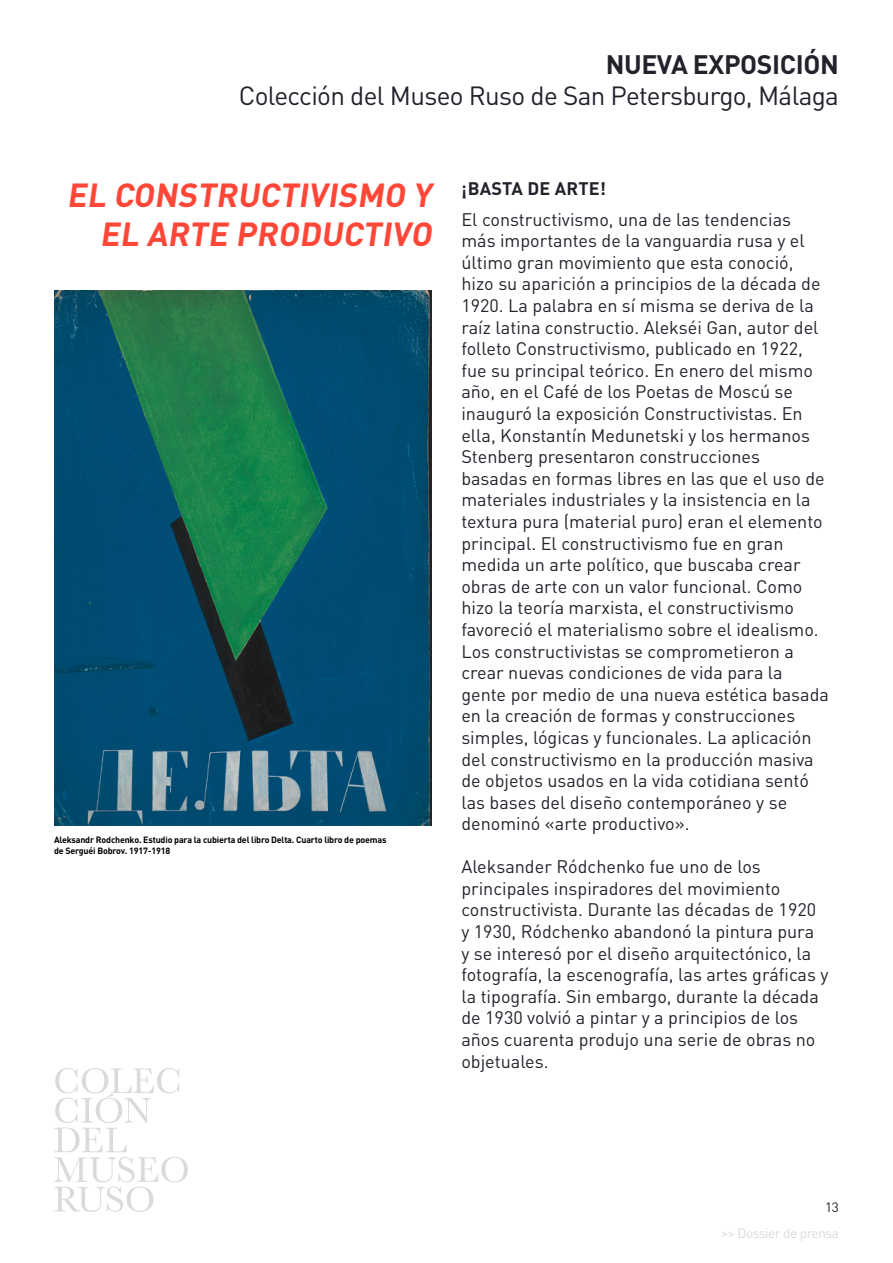
<style>
.page{position:relative;width:893px;height:1263px;background:#fff}
.page>*{position:absolute;margin:0;border:0;box-sizing:border-box;transform-origin:0 0}
.t1{font:700 33px/39px "DIN Pro";color:#ff4738;text-align:right}
.t2{font:700 26.4px "DIN Pro";letter-spacing:-.015em;color:#24212b}
.t3{font:26.1px "DIN Pro";letter-spacing:-.025em;color:#24212b}
.t4{font:18px/21.6px "DIN Pro";color:#24212b}
.t5{font:700 18px "DIN Pro";letter-spacing:.01em;color:#24212b}
.t6{font:13.5px "DIN Pro";letter-spacing:-.03em;color:#dadada}
.t7{font:13.5px "DIN Pro";color:#24212b}
.t8{font:700 9px/10.8px "DIN Pro";letter-spacing:-.02em;color:#000}
</style>
<div class="page">
<svg style="left:54px;top:1068px;width:134px;height:144px"></svg>
<img style="left:54px;top:290px;width:378px;height:536px">
<h2 class="t2" style="left:606px;top:47px;width:235px">NUEVA EXPOSICIÓN</h2>
<h3 class="t3" style="left:239px;top:78px;width:602px">Colección del Museo Ruso de San Petersburgo, Málaga</h3>
<h1 class="t1" style="left:67px;top:174px;width:372px">EL CONSTRUCTIVISMO Y<br>EL ARTE PRODUCTIVO</h1>
<p class="t8" style="left:54px;top:834px;width:334px">Aleksandr Rodchenko. Estudio para la cubierta del libro Delta. Cuarto libro de poemas de Serguéi Bobrov. 1917-1918</p>
<p class="t5" style="left:461px;top:177px;width:146px">¡BASTA DE ARTE!</p>
<p class="t4" style="left:461px;top:207px;width:369px">El constructivismo, una de las tendencias más importantes de la vanguardia rusa y el último gran movimiento que esta conoció, hizo su aparición a principios de la década de 1920. La palabra en sí misma se deriva de la raíz latina constructio. Alekséi Gan, autor del folleto Constructivismo, publicado en 1922, fue su principal teórico. En enero del mismo año, en el Café de los Poetas de Moscú se inauguró la exposición Constructivistas. En ella, Konstantín Medunetski y los hermanos Stenberg presentaron construcciones basadas en formas libres en las que el uso de materiales industriales y la insistencia en la textura pura (material puro) eran el elemento principal. El constructivismo fue en gran medida un arte político, que buscaba crear obras de arte con un valor funcional. Como hizo la teoría marxista, el constructivismo favoreció el materialismo sobre el idealismo.<br>Los constructivistas se comprometieron a crear nuevas condiciones de vida para la gente por medio de una nueva estética basada en la creación de formas y construcciones simples, lógicas y funcionales. La aplicación del constructivismo en la producción masiva de objetos usados en la vida cotidiana sentó las bases del diseño contemporáneo y se denominó «arte productivo».</p>
<p class="t4" style="left:461px;top:855px;width:369px">Aleksander Ródchenko fue uno de los principales inspiradores del movimiento constructivista. Durante las décadas de 1920 y 1930, Ródchenko abandonó la pintura pura<br>y se interesó por el diseño arquitectónico, la fotografía, la escenografía, las artes gráficas y la tipografía. Sin embargo, durante la década de 1930 volvió a pintar y a principios de los años cuarenta produjo una serie de obras no objetuales.</p>
<p class="t7" style="left:825px;top:1197px;width:15px">13</p>
<p class="t6" style="left:721px;top:1224px;width:119px">&gt;&gt; Dossier de prensa</p>
</div>
